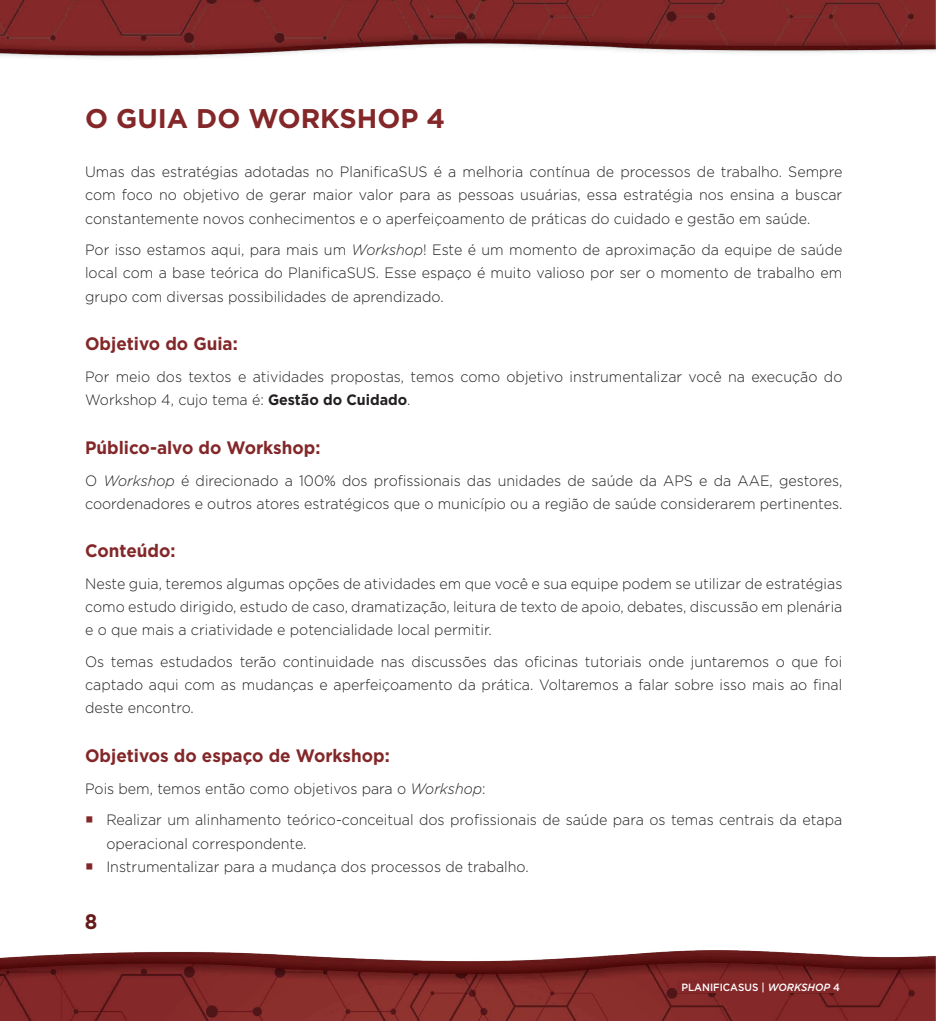
<style>
.page{position:relative;width:936px;height:1021px;background:#fff}
.page>*{position:absolute;margin:0;border:0;box-sizing:border-box;transform-origin:0 0}
.Título{font:700 27px "Gotham";color:#832729}
.t1{font:700 21px "Gotham";color:#671919;scale:.95 1}
.Inter_1{font:700 18px "Gotham";color:#832729;scale:.95 1}
.Texto{font:300 15px/23.1px "Gotham";color:#231f20;text-align:justify;scale:.95 1}
.t2{font:500 10.5px "Gotham";color:#fff;scale:.95 1}
.s1{font-style:italic}
.s2{font-weight:700}
.s3{color:#832729}
</style>
<div class="page">
<img style="left:0;top:950px;width:935px;height:70px">
<img style="left:0;top:0;width:935px;height:58px">
<div style="left:677px;top:980px;width:165px;height:12px;background:#832729"></div>
<p class="Título" style="left:85px;top:100px;width:361px">O GUIA DO WORKSHOP 4</p>
<p class="Texto" style="left:85px;top:160px;width:798px">Umas das estratégias adotadas no PlanificaSUS é a melhoria contínua de processos de trabalho. Sempre com foco no objetivo de gerar maior valor para as pessoas usuárias, essa estratégia nos ensina a buscar constantemente novos conhecimentos e o aperfeiçoamento de práticas do cuidado e gestão em saúde.</p>
<p class="Texto" style="left:85px;top:238px;width:798px">Por isso estamos aqui, para mais um <span class="s1">Workshop</span>! Este é um momento de aproximação da equipe de saúde local com a base teórica do PlanificaSUS. Esse espaço é muito valioso por ser o momento de trabalho em grupo com diversas possibilidades de aprendizado.</p>
<p class="Inter_1" style="left:85px;top:332px;width:162px">Objetivo do Guia:</p>
<p class="Texto" style="left:85px;top:365px;width:798px">Por meio dos textos e atividades propostas, temos como objetivo instrumentalizar você na execução do<br>Workshop 4, cujo tema é: <span class="s2">Gestão do Cuidado</span>.</p>
<p class="Inter_1" style="left:85px;top:435px;width:249px">Público-alvo do Workshop:</p>
<p class="Texto" style="left:85px;top:468px;width:798px">O <span class="s1">Workshop</span> é direcionado a 100% dos profissionais das unidades de saúde da APS e da AAE, gestores, coordenadores e outros atores estratégicos que o município ou a região de saúde considerarem pertinentes.</p>
<p class="Inter_1" style="left:85px;top:539px;width:97px">Conteúdo:</p>
<p class="Texto" style="left:85px;top:572px;width:798px">Neste guia, teremos algumas opções de atividades em que você e sua equipe podem se utilizar de estratégias como estudo dirigido, estudo de caso, dramatização, leitura de texto de apoio, debates, discussão em plenária e o que mais a criatividade e potencialidade local permitir.</p>
<p class="Texto" style="left:85px;top:649px;width:798px">Os temas estudados terão continuidade nas discussões das oficinas tutoriais onde juntaremos o que foi captado aqui com as mudanças e aperfeiçoamento da prática. Voltaremos a falar sobre isso mais ao final deste encontro.</p>
<p class="Inter_1" style="left:85px;top:743px;width:322px">Objetivos do espaço de Workshop:</p>
<p class="Texto" style="left:85px;top:776px;width:423px">Pois bem, temos então como objetivos para o <span class="s1">Workshop</span>:</p>
<p class="Texto" style="left:106px;top:808px;width:776px;text-indent:-21px"><span class="s3">◼</span> Realizar um alinhamento teórico-conceitual dos profissionais de saúde para os temas centrais da etapa operacional correspondente.</p>
<p class="Texto" style="left:85px;top:854px;width:468px"><span class="s3">◼</span> Instrumentalizar para a mudança dos processos de trabalho.</p>
<h2 class="t1" style="left:85px;top:907px;width:15px">8</h2>
<p class="t2" style="left:681px;top:980px;width:168px">PLANIFICASUS | <span class="s1">WORKSHOP</span> 4</p>
</div>
